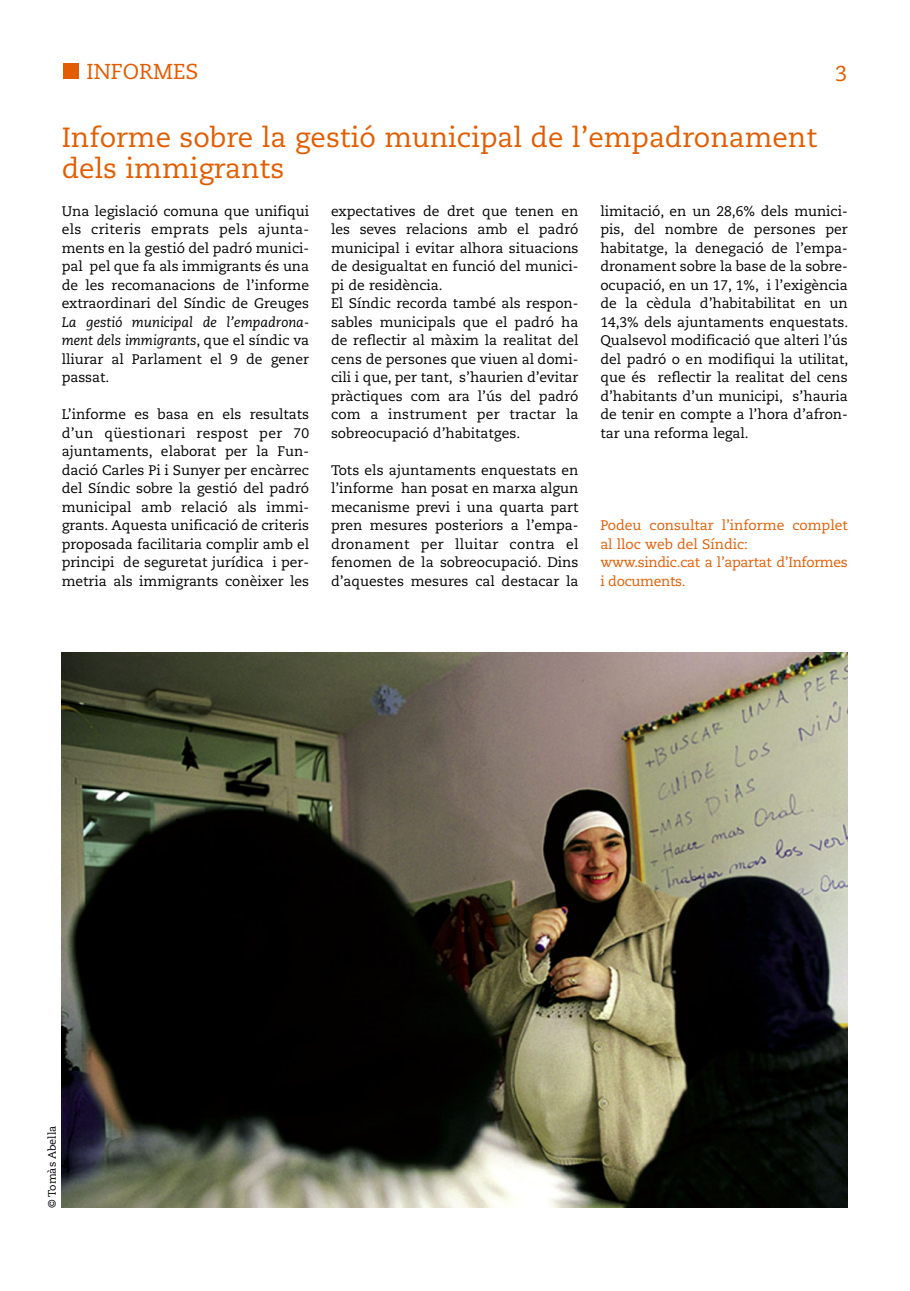
<style>
.page{position:relative;width:910px;height:1291px;background:#fff}
.page>*{position:absolute;margin:0;border:0;box-sizing:border-box;transform-origin:0 0}
.t1{font:27.65px/30.8px "Caecilia";color:#e35c00}
.t2{font:21.53px "Caecilia";color:#e35c00}
.t3{font:13.83px/18.6px "Caecilia";color:#000;text-align:justify}
.t4{font:italic 13.83px/18.6px "Caecilia";color:#000;text-align:justify}
.t5{font:13.83px/18.6px "Caecilia";color:#e35c00}
.t6{font:10.85px "Caecilia";color:#000}
.s1{font-style:normal}
</style>
<div class="page">
<div style="left:63px;top:64px;width:15px;height:15px;background:#e35c00"></div>
<img style="left:62px;top:653px;width:785px;height:555px">
<h2 class="t2" style="left:86px;top:62px;width:113px">INFORMES</h2>
<h2 class="t2" style="left:835px;top:64px;width:13px">3</h2>
<h1 class="t1" style="left:62px;top:125px;width:757px">Informe sobre la gestió municipal de l’empadronament dels immigrants</h1>
<p class="t3" style="left:62px;top:203px;width:249px">Una legislació comuna que unifiqui els criteris emprats pels ajunta&shy;ments en la gestió del padró munici&shy;pal pel que fa als immigrants és una de les recomanacions de l’informe extraordinari del Síndic de Greuges</p>
<p class="t4" style="left:62px;top:314px;width:249px">La gestió municipal de l’empadrona&shy;ment dels immigrants<span class="s1">, que el síndic va lliurar al Parlament el 9 de gener passat.</span></p>
<p class="t3" style="left:62px;top:406px;width:249px">L’informe es basa en els resultats d’un qüestionari respost per 70 ajun taments, elaborat per la Fun - dació Carles Pi i Sunyer per encàrrec del Síndic sobre la gestió del padró municipal amb relació als immi&shy;grants. Aquesta unificació de criteris proposada facilitaria complir amb el principi de seguretat jurídica i per&shy;metria als immigrants conèixer les</p>
<p class="t3" style="left:331px;top:203px;width:249px;text-align:left">expectatives de dret que tenen en les seves relacions amb el padró municipal i evitar alhora situacions de desigualtat en funció del munici&shy;pi de residència.<br>El Síndic recorda també als respon&shy;sables municipals que el padró ha de reflectir al màxim la realitat del cens de persones que viuen al domi&shy;cili i que, per tant, s’haurien d’evitar pràctiques com ara l’ús del padró com a instrument per tractar la sobreocupació d’habitatges.</p>
<p class="t3" style="left:331px;top:462px;width:249px">Tots els ajuntaments enquestats en l’informe han posat en marxa algun mecanisme previ i una quarta part pren mesures posteriors a l’empa&shy;dronament per lluitar contra el fenomen de la sobreocupació. Dins d’aquestes mesures cal destacar la</p>
<p class="t3" style="left:600px;top:203px;width:249px">limitació, en un 28,6% dels munici&shy;pis, del nombre de persones per habitatge, la denegació de l’empa&shy;dronament sobre la base de la sobre&shy;ocupació, en un 17, 1%, i l’exigència de la cèdula d’habitabilitat en un 14,3% dels ajuntaments enquestats.<br>Qualsevol modificació que alteri l’ús del padró o en modifiqui la utilitat, que és reflectir la realitat del cens d’habitants d’un municipi, s’hauria de tenir en compte a l’hora d’afron&shy;tar una reforma legal.</p>
<p class="t5" style="left:600px;top:517px;width:249px">Podeu consultar l’informe complet al lloc web del Síndic: www.sindic.cat a l’apartat d’Informes i documents.</p>
<p class="t6" style="left:47px;top:1208px;width:84px;rotate:-90deg">© Tomàs Abella</p>
</div>
